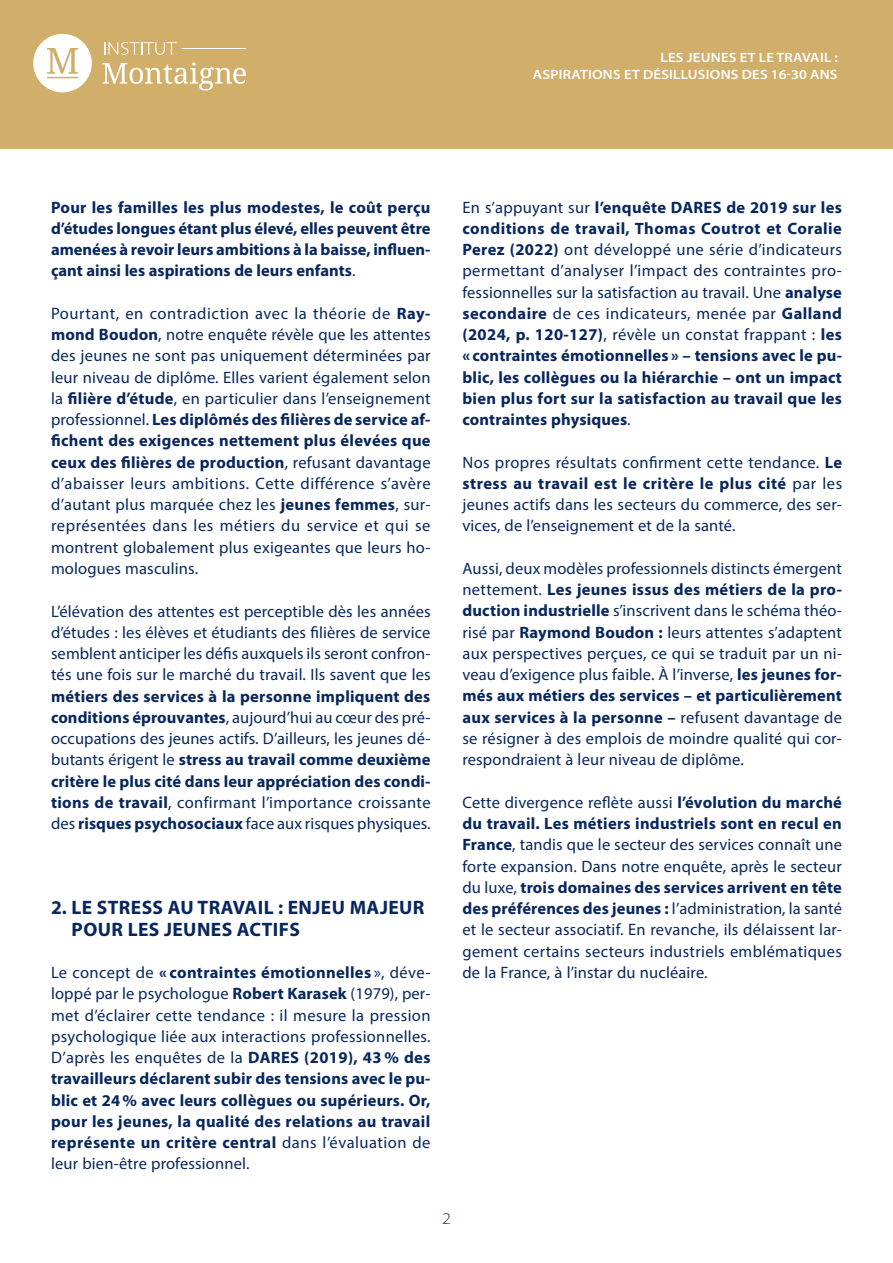
<style>
.page{position:relative;width:893px;height:1263px;background:#fff}
.page>*{position:absolute;margin:0;border:0;box-sizing:border-box;transform-origin:0 0}
.t1{font:700 19.5px/21.3px "Myriad Pro";letter-spacing:.02em;color:#08275e}
.t2{font:16.5px/21.3px "Myriad Pro";letter-spacing:.01em;color:#08275e;text-align:justify}
.t3{font:700 16.5px/21.3px "Myriad Pro";letter-spacing:.005em;color:#08275e;text-align:justify}
.t4{font:300 semi-expanded 16.5px "Myriad Pro";color:#08275e}
.t5{font:600 semi-expanded 13.5px/16.5px "Myriad Pro";letter-spacing:.02em;color:#fff;text-align:right}
.s1{font-weight:400}
.s2{font-weight:700}
</style>
<div class="page">
<div style="left:0;top:0;width:893px;height:149px;background:#d1af6b"></div>
<svg style="left:104px;top:42px;width:73px;height:13px"></svg>
<svg style="left:33px;top:34px;width:59px;height:58px"></svg>
<hr style="left:182px;top:48px;width:64px;height:1px;background:#fff">
<svg style="left:102px;top:62px;width:144px;height:29px"></svg>
<p class="t5" style="left:533px;top:49px;width:306px">LES JEUNES ET LE TRAVAIL :<br>ASPIRATIONS ET DÉSILLUSIONS DES 16-30 ANS</p>
<p class="t3" style="left:51px;top:196px;width:381px">Pour les familles les plus modestes, le coût perçu d’études longues étant plus élevé, elles peuvent être amenées à revoir leurs ambitions à la baisse, influen&shy;çant ainsi les aspirations de leurs enfants<span class="s1">.</span></p>
<p class="t2" style="left:51px;top:302px;width:381px">Pourtant, en contradiction avec la théorie de <span class="s2">Ray&shy;mond Boudon</span>, notre enquête révèle que les attentes des jeunes ne sont pas uniquement déterminées par leur niveau de diplôme. Elles varient également selon la <span class="s2">filière d’étude</span>, en particulier dans l’enseignement professionnel. <span class="s2">Les diplômés des filières de service af&shy;fichent des exigences nettement plus élevées que ceux des filières de production</span>, refusant davantage d’abaisser leurs ambitions. Cette différence s’avère d’autant plus marquée chez les <span class="s2">jeunes femmes</span>, sur&shy;représentées dans les métiers du service et qui se montrent globalement plus exigeantes que leurs ho&shy;mologues masculins.</p>
<p class="t2" style="left:51px;top:600px;width:381px">L’élévation des attentes est perceptible dès les années d’études : les élèves et étudiants des filières de service semblent anticiper les défis auxquels ils seront confron&shy;tés une fois sur le marché du travail. Ils savent que les</p>
<p class="t3" style="left:51px;top:685px;width:381px">métiers des services à la personne impliquent des conditions éprouvantes<span class="s1">, aujourd’hui au cœur des pré&shy;occupations des jeunes actifs. D’ailleurs, les jeunes dé&shy;butants érigent le</span> stress au travail comme deuxième critère le plus cité dans leur appréciation des condi&shy;tions de travail<span class="s1">, confirmant l’importance croissante des</span> risques psychosociaux <span class="s1">face aux risques physiques.</span></p>
<p class="t1" style="left:72px;top:896px;width:354px;text-indent:-21px">2. LE STRESS AU TRAVAIL : ENJEU MAJEUR<br>POUR LES JEUNES ACTIFS</p>
<p class="t3" style="left:51px;top:961px;width:381px"><span class="s1">Le concept de</span> « contraintes émotionnelles <span class="s1">», déve&shy;loppé par le psychologue</span> Robert Karasek <span class="s1">(1979), per&shy;met d’éclairer cette tendance : il mesure la pression psychologique liée aux interactions professionnelles.<br>D’après les enquêtes de la</span> DARES (2019), 43 % des travailleurs déclarent subir des tensions avec le pu&shy;blic et 24 % avec leurs collègues ou supérieurs. Or, pour les jeunes, la qualité des relations au travail représente un critère central <span class="s1">dans l’évaluation de leur bien-être professionnel.</span></p>
<p class="t3" style="left:462px;top:196px;width:381px"><span class="s1">En s’appuyant sur</span> l’enquête DARES de 2019 sur les conditions de travail, Thomas Coutrot et Coralie Perez (2022) <span class="s1">ont développé une série d’indicateurs permettant d’analyser l’impact des contraintes pro&shy;fessionnelles sur la satisfaction au travail. Une</span> analyse secondaire <span class="s1">de ces indicateurs, menée par</span> Galland (2024, p. 120-127)<span class="s1">, révèle un constat frappant :</span> les « contraintes émotionnelles » – tensions avec le pu&shy;blic, les collègues ou la hiérarchie – ont un impact bien plus fort sur la satisfaction au travail que les contraintes physiques<span class="s1">.</span></p>
<p class="t2" style="left:462px;top:451px;width:381px">Nos propres résultats confirment cette tendance. <span class="s2">Le stress au travail est le critère le plus cité</span> par les jeunes actifs dans les secteurs du commerce, des ser&shy;vices, de l’enseignement et de la santé.</p>
<p class="t2" style="left:462px;top:557px;width:381px">Aussi, deux modèles professionnels distincts émergent nettement. <span class="s2">Les jeunes issus des métiers de la pro&shy;duction industrielle</span> s’inscrivent dans le schéma théo&shy;risé par <span class="s2">Raymond Boudon :</span> leurs attentes s’adaptent aux perspectives perçues, ce qui se traduit par un ni&shy;veau d’exigence plus faible. À l’inverse, <span class="s2">les jeunes for&shy;més aux métiers des services – et particulièrement aux services à la personne –</span> refusent davantage de se résigner à des emplois de moindre qualité qui cor&shy;respondraient à leur niveau de diplôme.</p>
<p class="t2" style="left:462px;top:791px;width:381px">Cette divergence reflète aussi <span class="s2">l’évolution du marché du travail. Les métiers industriels sont en recul en France</span>, tandis que le secteur des services connaît une forte expansion. Dans notre enquête, après le secteur du luxe, <span class="s2">trois domaines des services arrivent en tête des préférences des jeunes :</span> l’administration, la santé et le secteur associatif. En revanche, ils délaissent lar&shy;gement certains secteurs industriels emblématiques de la France, à l’instar du nucléaire.</p>
<p class="t4" style="left:442px;top:1209px;width:10px">2</p>
</div>
